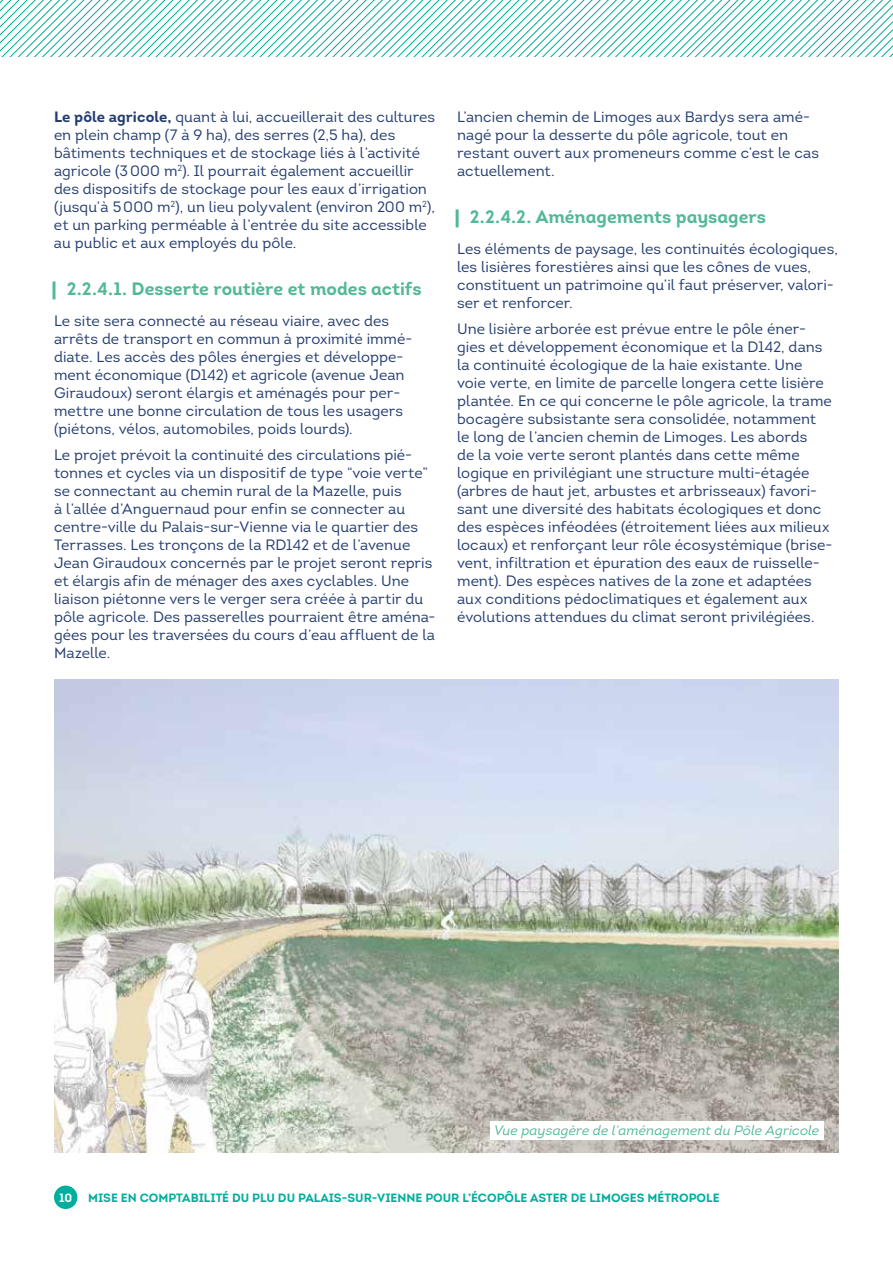
<style>
.page{position:relative;width:893px;height:1263px;background:#fff}
.page>*{position:absolute;margin:0;border:0;box-sizing:border-box;transform-origin:0 0}
.t1{font:18px "Intro Bold Alt";letter-spacing:-.005em;color:#53b897}
.t2{font:15px/18px "Intro";letter-spacing:.005em;color:#243d70}
.t3{font:italic 13.5px "Intro";letter-spacing:.005em;color:#53b897}
.t4{font:12px "Intro Bold Caps";color:#00ae9e}
.t5{font:12px "Intro Bold Caps";color:#fff}
.s1{font-weight:700}
</style>
<div class="page">
<svg style="left:0;top:0;width:893px;height:57px"></svg>
<div style="left:54px;top:1185px;width:23px;height:24px;background:#00ae9e;border-radius:50%"></div>
<svg style="left:52px;top:281px;width:4px;height:18px"></svg>
<hr style="left:456px;top:209px;width:3px;height:18px;background:#53b897">
<img style="left:54px;top:680px;width:785px;height:472px">
<div style="left:490px;top:1121px;width:333px;height:19px;background:#fff"></div>
<p class="t2" style="left:54px;top:107px;width:383px"><span class="s1">Le pôle agricole,</span> quant à lui, accueillerait des cultures en plein champ (7 à 9 ha), des serres (2,5 ha), des bâtiments techniques et de stockage liés à l’activité agricole (3000 m<sup>2</sup>). Il pourrait également accueillir des dispositifs de stockage pour les eaux d’irrigation (jusqu’à 5000 m<sup>2</sup>), un lieu polyvalent (environ 200 m<sup>2</sup>), et un parking perméable à l’entrée du site accessible au public et aux employés du pôle.</p>
<p class="t1" style="left:67px;top:277px;width:356px">2.2.4.1. Desserte routière et modes actifs</p>
<p class="t2" style="left:54px;top:311px;width:360px">Le site sera connecté au réseau viaire, avec des arrêts de transport en commun à proximité immé&shy;diate. Les accès des pôles énergies et développe&shy;ment économique (D142) et agricole (avenue Jean Giraudoux) seront élargis et aménagés pour per&shy;mettre une bonne circulation de tous les usagers (piétons, vélos, automobiles, poids lourds).</p>
<p class="t2" style="left:54px;top:446px;width:383px">Le projet prévoit la continuité des circulations pié&shy;tonnes et cycles via un dispositif de type “voie verte” se connectant au chemin rural de la Mazelle, puis<br>à l’allée d’Anguernaud pour enfin se connecter au centre-ville du Palais-sur-Vienne via le quartier des Terrasses. Les tronçons de la RD142 et de l’avenue Jean Giraudoux concernés par le projet seront repris et élargis afin de ménager des axes cyclables. Une liaison piétonne vers le verger sera créée à partir du pôle agricole. Des passerelles pourraient être aména&shy;gées pour les traversées du cours d’eau affluent de la Mazelle.</p>
<p class="t2" style="left:457px;top:107px;width:363px">L’ancien chemin de Limoges aux Bardys sera amé&shy;nagé pour la desserte du pôle agricole, tout en restant ouvert aux promeneurs comme c’est le cas actuellement.</p>
<p class="t1" style="left:470px;top:205px;width:297px">2.2.4.2. Aménagements paysagers</p>
<p class="t2" style="left:457px;top:239px;width:382px">Les éléments de paysage, les continuités écologiques, les lisières forestières ainsi que les cônes de vues, constituent un patrimoine qu’il faut préserver, valori&shy;ser et renforcer.</p>
<p class="t2" style="left:457px;top:320px;width:377px">Une lisière arborée est prévue entre le pôle éner&shy;gies et développement économique et la D142, dans la continuité écologique de la haie existante. Une voie verte, en limite de parcelle longera cette lisière plantée. En ce qui concerne le pôle agricole, la trame bocagère subsistante sera consolidée, notamment le long de l’ancien chemin de Limoges. Les abords<br>de la voie verte seront plantés dans cette même logique en privilégiant une structure multi-étagée (arbres de haut jet, arbustes et arbrisseaux) favori&shy;sant une diversité des habitats écologiques et donc des espèces inféodées (étroitement liées aux milieux locaux) et renforçant leur rôle écosystémique (brise&shy;vent, infiltration et épuration des eaux de ruisselle&shy;ment). Des espèces natives de la zone et adaptées aux conditions pédoclimatiques et également aux évolutions attendues du climat seront privilégiées.</p>
<p class="t3" style="left:494px;top:1122px;width:327px">Vue paysagère de l’aménagement du Pôle Agricole</p>
<p class="t5" style="left:59px;top:1190px;width:15px">10</p>
<p class="t4" style="left:88px;top:1190px;width:633px">MISE EN COMPTABILITÉ DU PLU DU PALAIS-SUR-VIENNE POUR L’ÉCOPÔLE ASTER DE LIMOGES MÉTROPOLE</p>
</div>
